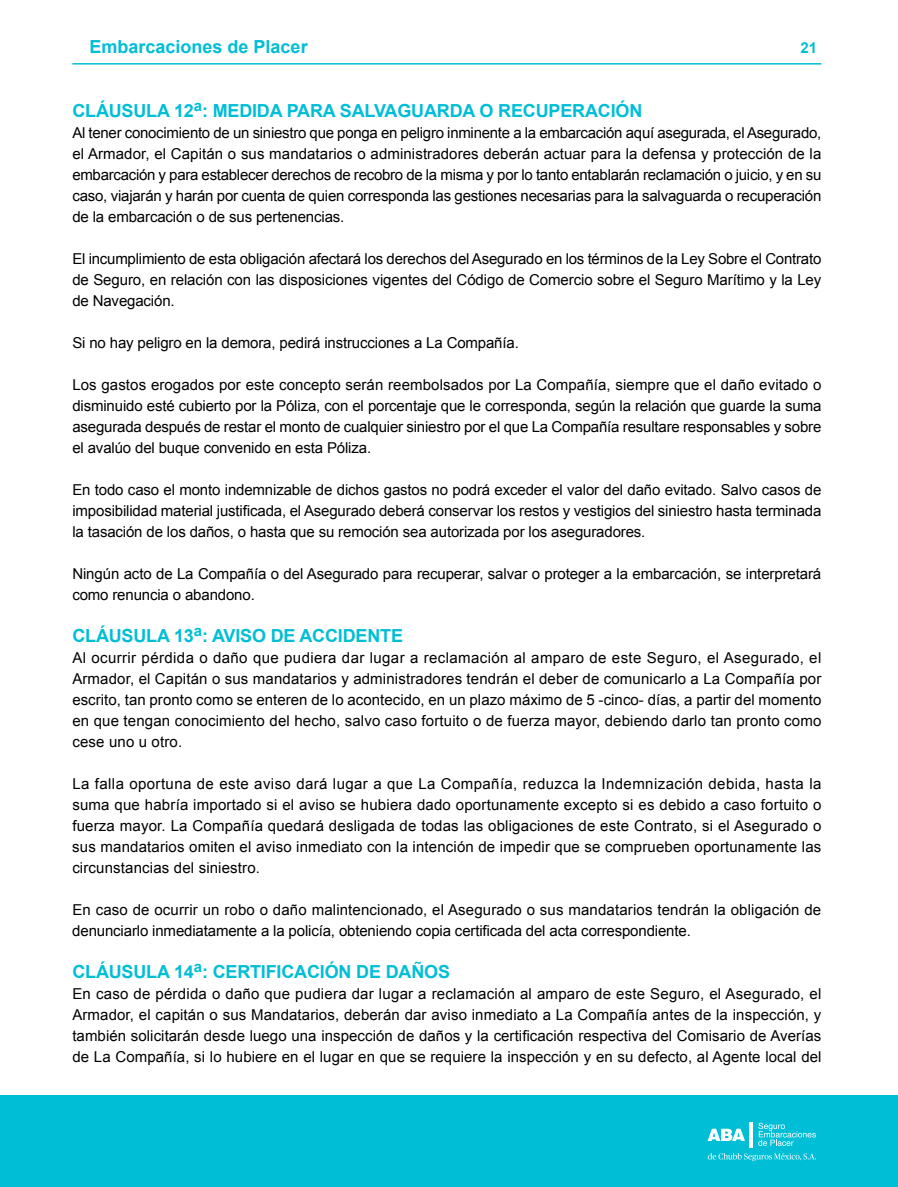
<style>
.page{position:relative;width:898px;height:1187px;background:#fff}
.page>*{position:absolute;margin:0;border:0;box-sizing:border-box;transform-origin:0 0}
.t1{font:700 18px "Arial";letter-spacing:-.01em;color:#00bed6}
.t2{font:15px/21px "Arial";letter-spacing:-.01em;color:#000;text-align:justify}
.t3{font:700 15px "Arial";color:#00bed6}
</style>
<div class="page">
<hr style="left:72px;top:63px;width:749px;height:2px;background:#00bed6">
<div style="left:0;top:1095px;width:897px;height:91px;background:#00bed6"></div>
<svg style="left:758px;top:1122px;width:57px;height:23px"></svg>
<svg style="left:708px;top:1128px;width:36px;height:12px"></svg>
<svg style="left:749px;top:1122px;width:3px;height:25px"></svg>
<svg style="left:707px;top:1153px;width:108px;height:7px"></svg>
<p class="t1" style="left:89px;top:34px;width:220px">Embarcaciones de Placer</p>
<p class="t3" style="left:800px;top:38px;width:18px">21</p>
<p class="t1" style="left:72px;top:98px;width:571px">CLÁUSULA 12<sup>a</sup>: MEDIDA PARA SALVAGUARDA O RECUPERACIÓN</p>
<p class="t2" style="left:72px;top:122px;width:750px">Al tener conocimiento de un siniestro que ponga en peligro inminente a la embarcación aquí asegurada, el Asegurado, el Armador, el Capitán o sus mandatarios o administradores deberán actuar para la defensa y protección de la embarcación y para establecer derechos de recobro de la misma y por lo tanto entablarán reclamación o juicio, y en su caso, viajarán y harán por cuenta de quien corresponda las gestiones necesarias para la salvaguarda o recuperación de la embarcación o de sus pertenencias.</p>
<p class="t2" style="left:72px;top:248px;width:750px">El incumplimiento de esta obligación afectará los derechos del Asegurado en los términos de la Ley Sobre el Contrato de Seguro, en relación con las disposiciones vigentes del Código de Comercio sobre el Seguro Marítimo y la Ley de Navegación.</p>
<p class="t2" style="left:72px;top:332px;width:448px">Si no hay peligro en la demora, pedirá instrucciones a La Compañía.</p>
<p class="t2" style="left:72px;top:374px;width:750px">Los gastos erogados por este concepto serán reembolsados por La Compañía, siempre que el daño evitado o disminuido esté cubierto por la Póliza, con el porcentaje que le corresponda, según la relación que guarde la suma asegurada después de restar el monto de cualquier siniestro por el que La Compañía resultare responsables y sobre el avalúo del buque convenido en esta Póliza.</p>
<p class="t2" style="left:72px;top:479px;width:750px">En todo caso el monto indemnizable de dichos gastos no podrá exceder el valor del daño evitado. Salvo casos de imposibilidad material justificada, el Asegurado deberá conservar los restos y vestigios del siniestro hasta terminada la tasación de los daños, o hasta que su remoción sea autorizada por los aseguradores.</p>
<p class="t2" style="left:72px;top:563px;width:750px">Ningún acto de La Compañía o del Asegurado para recuperar, salvar o proteger a la embarcación, se interpretará como renuncia o abandono.</p>
<p class="t1" style="left:72px;top:623px;width:332px">CLÁUSULA 13<sup>a</sup>: AVISO DE ACCIDENTE</p>
<p class="t2" style="left:72px;top:647px;width:750px">Al ocurrir pérdida o daño que pudiera dar lugar a reclamación al amparo de este Seguro, el Asegurado, el Armador, el Capitán o sus mandatarios y administradores tendrán el deber de comunicarlo a La Compañía por escrito, tan pronto como se enteren de lo acontecido, en un plazo máximo de 5 -cinco- días, a partir del momento en que tengan conocimiento del hecho, salvo caso fortuito o de fuerza mayor, debiendo darlo tan pronto como cese uno u otro.</p>
<p class="t2" style="left:72px;top:773px;width:750px">La falla oportuna de este aviso dará lugar a que La Compañía, reduzca la Indemnización debida, hasta la suma que habría importado si el aviso se hubiera dado oportunamente excepto si es debido a caso fortuito o fuerza mayor. La Compañía quedará desligada de todas las obligaciones de este Contrato, si el Asegurado o sus mandatarios omiten el aviso inmediato con la intención de impedir que se comprueben oportunamente las circunstancias del siniestro.</p>
<p class="t2" style="left:72px;top:899px;width:750px">En caso de ocurrir un robo o daño malintencionado, el Asegurado o sus mandatarios tendrán la obligación de denunciarlo inmediatamente a la policía, obteniendo copia certificada del acta correspondiente.</p>
<p class="t1" style="left:72px;top:959px;width:379px">CLÁUSULA 14<sup>a</sup>: CERTIFICACIÓN DE DAÑOS</p>
<p class="t2" style="left:72px;top:983px;width:750px">En caso de pérdida o daño que pudiera dar lugar a reclamación al amparo de este Seguro, el Asegurado, el Armador, el capitán o sus Mandatarios, deberán dar aviso inmediato a La Compañía antes de la inspección, y también solicitarán desde luego una inspección de daños y la certificación respectiva del Comisario de Averías de La Compañía, si lo hubiere en el lugar en que se requiere la inspección y en su defecto, al Agente local del</p>
</div>
